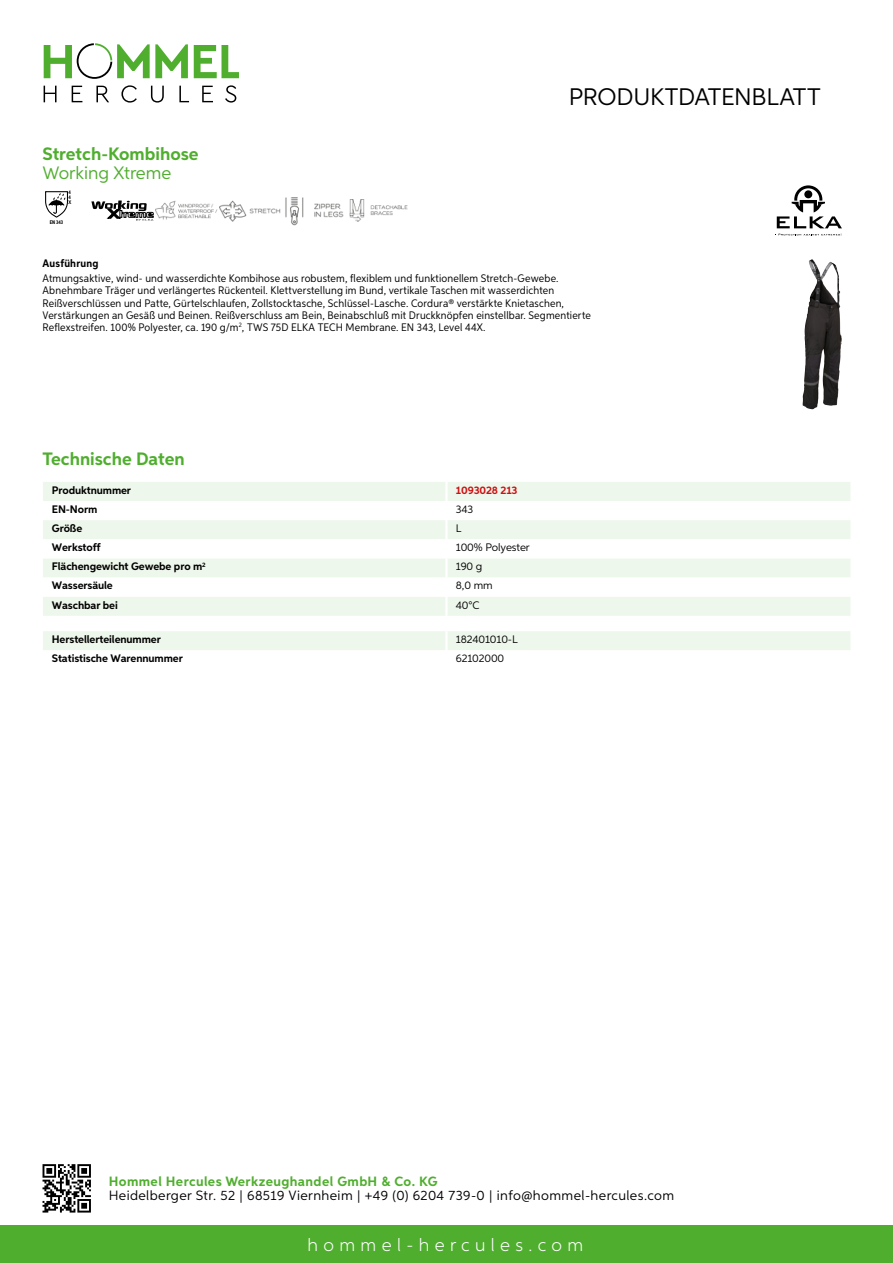
<style>
.page{position:relative;width:893px;height:1263px;background:#fff}
.page>*{position:absolute;margin:0;border:0;box-sizing:border-box;transform-origin:0 0}
.t1{font:24px "Aspira";letter-spacing:-.01em;color:#000}
.t2{font:700 18px "Aspira";color:#50ae2f}
.t3{font:300 18px "Aspira";letter-spacing:.3em;color:#fff}
.t4{font:18px "Aspira";letter-spacing:-.01em;color:#50ae2f}
.t5{font:13.5px "Aspira";letter-spacing:.03em;color:#000}
.t6{font:700 13.5px "Aspira";letter-spacing:.03em;color:#50ae2f}
.t7{font:10.95px/12px "Aspira Nar";letter-spacing:.015em;color:#000}
.t8{font:700 10.95px "Aspira";letter-spacing:-.01em;color:#000}
.t9{font:10.95px "Aspira";letter-spacing:-.01em;color:#000}
.t10{font:700 10.95px "Aspira";letter-spacing:-.01em;color:#cd1013}
.t11{font:700 10.95px "Aspira Nar";letter-spacing:.02em;color:#000}
.t12{font:700 5.25px "Aspira XX Nar";color:#000}
.t13{font:700 5.25px/5.2px "Aspira XX Nar";color:#000;text-align:justify}
</style>
<div class="page">
<div style="left:0;top:1226px;width:893px;height:37px;background:#50ae2f"></div>
<svg style="left:43px;top:1164px;width:48px;height:48px"></svg>
<svg style="left:194px;top:45px;width:45px;height:33px"></svg>
<svg style="left:44px;top:43px;width:144px;height:36px"></svg>
<svg style="left:44px;top:86px;width:13px;height:16px"></svg>
<svg style="left:72px;top:86px;width:10px;height:16px"></svg>
<svg style="left:96px;top:86px;width:13px;height:16px"></svg>
<svg style="left:121px;top:85px;width:16px;height:18px"></svg>
<svg style="left:151px;top:86px;width:13px;height:17px"></svg>
<svg style="left:179px;top:86px;width:10px;height:16px"></svg>
<svg style="left:202px;top:86px;width:11px;height:16px"></svg>
<svg style="left:225px;top:85px;width:11px;height:18px"></svg>
<div style="left:43px;top:482px;width:807px;height:134px;background:#eef7eb"></div>
<svg style="left:43px;top:501px;width:807px;height:96px"></svg>
<hr style="left:445px;top:482px;width:3px;height:19px;background:#fff">
<hr style="left:445px;top:501px;width:3px;height:19px;background:#fff">
<hr style="left:445px;top:520px;width:3px;height:19px;background:#fff">
<hr style="left:445px;top:539px;width:3px;height:19px;background:#fff">
<hr style="left:445px;top:558px;width:3px;height:19px;background:#fff">
<hr style="left:445px;top:577px;width:3px;height:20px;background:#fff">
<hr style="left:445px;top:597px;width:3px;height:19px;background:#fff">
<div style="left:43px;top:631px;width:807px;height:19px;background:#eef7eb"></div>
<svg style="left:45px;top:191px;width:23px;height:27px"></svg>
<svg style="left:91px;top:201px;width:63px;height:20px"></svg>
<img style="left:155px;top:200px;width:63px;height:20px">
<img style="left:219px;top:200px;width:62px;height:22px">
<img style="left:285px;top:197px;width:59px;height:29px">
<img style="left:349px;top:200px;width:59px;height:21px">
<img style="left:809px;top:259px;width:4px;height:14px">
<svg style="left:777px;top:185px;width:65px;height:43px"></svg>
<svg style="left:775px;top:234px;width:67px;height:1px"></svg>
<h2 class="t2" style="left:43px;top:142px;width:158px">Stretch-Kombihose</h2>
<h2 class="t4" style="left:43px;top:162px;width:130px">Working Xtreme</h2>
<p class="t13" style="left:68px;top:189px;width:4px">4<br>4<br>X</p>
<p class="t12" style="left:50px;top:219px;width:15px">EN 343</p>
<h1 class="t1" style="left:569px;top:82px;width:253px">Produktdatenblatt</h1>
<p class="t11" style="left:43px;top:257px;width:58px">Ausführung</p>
<p class="t7" style="left:43px;top:273px;width:550px">Atmungsaktive, wind- und wasserdichte Kombihose aus robustem, flexiblem und funktionellem Stretch-Gewebe.<br>Abnehmbare Träger und verlängertes Rückenteil. Klettverstellung im Bund, vertikale Taschen mit wasserdichten Reißverschlüssen und Patte, Gürtelschlaufen, Zollstocktasche, Schlüssel-Lasche. Cordura® verstärkte Knietaschen, Verstärkungen an Gesäß und Beinen. Reißverschluss am Bein, Beinabschluß mit Druckknöpfen einstellbar. Segmentierte Reflexstreifen. 100% Polyester, ca. 190 g/m<sup>2</sup>, TWS 75D ELKA TECH Membrane. EN 343, Level 44X.</p>
<h2 class="t2" style="left:43px;top:448px;width:144px">Technische Daten</h2>
<p class="t8" style="left:52px;top:483px;width:81px">Produktnummer</p>
<p class="t10" style="left:456px;top:483px;width:63px">1093028 213</p>
<p class="t8" style="left:52px;top:502px;width:47px">EN-Norm</p>
<p class="t9" style="left:456px;top:502px;width:19px">343</p>
<p class="t8" style="left:52px;top:521px;width:32px">Größe</p>
<p class="t9" style="left:456px;top:522px;width:6px">L</p>
<p class="t8" style="left:52px;top:541px;width:50px">Werkstoff</p>
<p class="t9" style="left:456px;top:541px;width:75px">100% Polyester</p>
<p class="t8" style="left:52px;top:560px;width:155px">Flächengewicht Gewebe pro m<sup>2</sup></p>
<p class="t9" style="left:456px;top:560px;width:28px">190 g</p>
<p class="t8" style="left:52px;top:579px;width:63px">Wassersäule</p>
<p class="t9" style="left:456px;top:579px;width:38px">8,0 mm</p>
<p class="t8" style="left:52px;top:598px;width:68px">Waschbar bei</p>
<p class="t9" style="left:456px;top:598px;width:25px">40°C</p>
<p class="t8" style="left:52px;top:633px;width:111px">Herstellerteilenummer</p>
<p class="t9" style="left:456px;top:633px;width:62px">182401010-L</p>
<p class="t8" style="left:52px;top:652px;width:132px">Statistische Warennummer</p>
<p class="t9" style="left:456px;top:652px;width:50px">62102000</p>
<p class="t6" style="left:109px;top:1172px;width:330px">Hommel Hercules Werkzeughandel GmbH &amp; Co. KG</p>
<p class="t5" style="left:109px;top:1187px;width:567px">Heidelberger Str. 52 | 68519 Viernheim | +49 (0) 6204 739-0 | info@hommel-hercules.com</p>
<h2 class="t3" style="left:307px;top:1234px;width:277px">hommel-hercules.com</h2>
</div>
